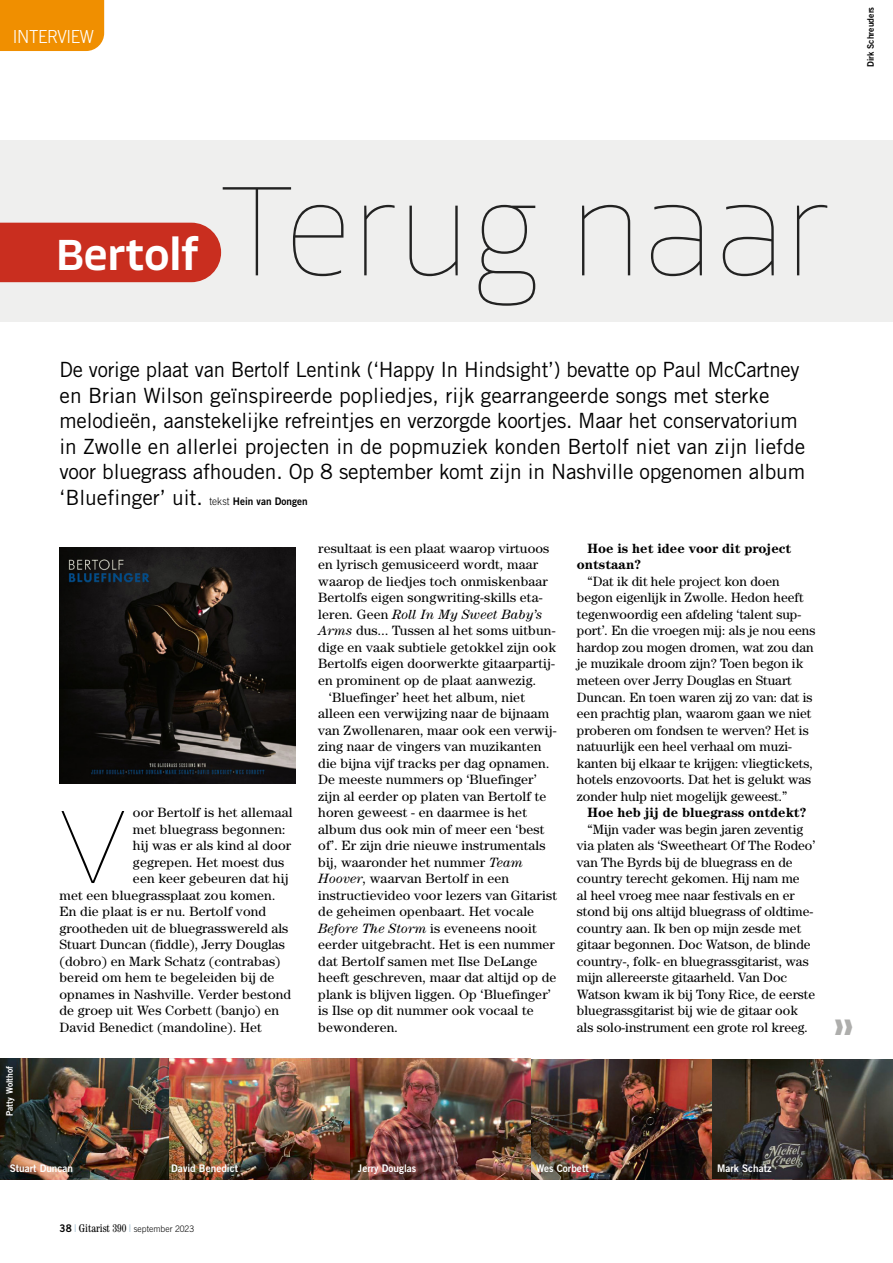
<style>
.page{position:relative;width:893px;height:1263px;background:#fff}
.page>*{position:absolute;margin:0;border:0;box-sizing:border-box;transform-origin:0 0}
.Kop{font:100 132px "Allotrope";color:#000}
.Body_interview{font:100 107.85px "Allotrope";color:#000;scale:1.04 1}
.Chapeau{font:500 45px "Allotrope";color:#fff}
.Lead{font:21px/25.5px "Trade Gothic LT Std";letter-spacing:-.01em;color:#000}
.Specs_kop{font:300 18px "Trade Gothic LT Std";letter-spacing:-.02em;color:#fff;scale:.94 1}
.Body_interview-2{font:13.5px/16.5px "Century Std";letter-spacing:.01em;color:#000}
.Body_interview-3{font:700 13.5px/16.5px "Century Std";color:#000}
.Fotobijschrift{font:10.5px "Trade Gothic LT Std Bd 2";letter-spacing:.005em;color:#fff;scale:.95 1}
.Fotobijschrift-2{font:300 9px "Trade Gothic LT Std";letter-spacing:.005em;color:#000;scale:.95 1}
.Fotograafnaam{font:9px "Trade Gothic LT Std Bd 2";letter-spacing:.005em;color:#000;scale:.95 1}
.Fotograafnaam-2{font:9px "Trade Gothic LT Std Bd 2";letter-spacing:.005em;color:#fff;scale:.95 1}
.s1{font-weight:300;font-size:10.5px}
.s2{font-family:"Trade Gothic LT Std Bd 2";font-size:10.5px}
.s3{font-style:italic}
.s4{font-family:"Trade Gothic LT Std Bd 2";font-weight:400;font-size:10.5px}
.s5{font-family:"Century Std";font-stretch:condensed;font-size:11.25px;color:#7da4bd}
.s6{font-family:"Century Std";font-weight:400;font-stretch:condensed;font-size:11.25px}
</style>
<div class="page">
<div style="left:0;top:0;width:104px;height:51px;background:#f08f00"></div>
<img style="left:60px;top:547px;width:235px;height:236px">
<img style="left:0;top:1059px;width:893px;height:121px">
<div style="left:0;top:140px;width:893px;height:182px;background:#efefee"></div>
<div style="left:0;top:223px;width:221px;height:59px;background:#c92e1f"></div>
<p class="Specs_kop" style="left:13px;top:26px;width:88px">INTERVIEW</p>
<p class="Fotograafnaam" style="left:865px;top:67px;width:65px;rotate:-90deg">Dirk Schreuders</p>
<p class="Chapeau" style="left:56px;top:225px;width:143px">Bertolf</p>
<p class="Kop" style="left:221px;top:145px;width:612px">Terug naar</p>
<p class="Lead" style="left:60px;top:357px;width:747px">De vorige plaat van Bertolf Lentink (‘Happy In Hindsight’) bevatte op Paul McCartney en Brian Wilson geïnspireerde popliedjes, rijk gearrangeerde songs met sterke melodieën, aanstekelijke refreintjes en verzorgde koortjes. Maar het conservatorium in Zwolle en allerlei projecten in de popmuziek konden Bertolf niet van zijn liefde voor bluegrass afhouden. Op 8 september komt zijn in Nashville opgenomen album ‘Bluefinger’ uit. <span class="s1">tekst</span> <span class="s2">Hein van Dongen</span></p>
<p class="Fotograafnaam-2" style="left:4px;top:1116px;width:54px;rotate:-90deg">Patty Wolthof</p>
<p class="Body_interview" style="left:60px;top:776px;width:66px">V</p>
<p class="Body_interview-2" style="left:133px;top:804px;width:161px">oor Bertolf is het allemaal</p>
<p class="Body_interview-2" style="left:133px;top:820px;width:154px">met bluegrass begonnen:</p>
<p class="Body_interview-2" style="left:133px;top:837px;width:160px">hij was er als kind al door</p>
<p class="Body_interview-2" style="left:133px;top:853px;width:153px">gegrepen. Het moest dus</p>
<p class="Body_interview-2" style="left:133px;top:870px;width:157px">een keer gebeuren dat hij</p>
<p class="Body_interview-2" style="left:60px;top:886px;width:217px">met een bluegrassplaat zou komen.</p>
<p class="Body_interview-2" style="left:60px;top:903px;width:208px">En die plaat is er nu. Bertolf vond</p>
<p class="Body_interview-2" style="left:60px;top:919px;width:230px">grootheden uit de bluegrasswereld als</p>
<p class="Body_interview-2" style="left:60px;top:936px;width:227px">Stuart Duncan (fiddle), Jerry Douglas</p>
<p class="Body_interview-2" style="left:60px;top:952px;width:223px">(dobro) en Mark Schatz (contrabas)</p>
<p class="Body_interview-2" style="left:60px;top:969px;width:216px">bereid om hem te begeleiden bij de</p>
<p class="Body_interview-2" style="left:60px;top:985px;width:233px">opnames in Nashville. Verder bestond</p>
<p class="Body_interview-2" style="left:60px;top:1002px;width:221px">de groep uit Wes Corbett (banjo) en</p>
<p class="Body_interview-2" style="left:60px;top:1018px;width:204px">David Benedict (mandoline). Het</p>
<p class="Body_interview-2" style="left:318px;top:540px;width:239px">resultaat is een plaat waarop virtuoos en lyrisch gemusiceerd wordt, maar waarop de liedjes toch onmiskenbaar Bertolfs eigen songwriting-skills eta&shy;leren. Geen <span class="s3">Roll In My Sweet Baby’s Arms</span> dus... Tussen al het soms uitbun&shy;dige en vaak subtiele getokkel zijn ook Bertolfs eigen doorwerkte gitaarpartij&shy;en prominent op de plaat aanwezig.</p>
<p class="Body_interview-2" style="left:318px;top:688px;width:240px;text-indent:11px">‘Bluefinger’ heet het album, niet alleen een verwijzing naar de bijnaam van Zwollenaren, maar ook een verwij&shy;zing naar de vingers van muzikanten die bijna vijf tracks per dag opnamen.<br>De meeste nummers op ‘Bluefinger’ zijn al eerder op platen van Bertolf te horen geweest - en daarmee is het album dus ook min of meer een ‘best of’. Er zijn drie nieuwe instrumentals bij, waaronder het nummer <span class="s3">Team Hoover</span>, waarvan Bertolf in een instructievideo voor lezers van Gitarist de geheimen openbaart. Het vocale <span class="s3">Before The Storm</span> is eveneens nooit eerder uitgebracht. Het is een nummer dat Bertolf samen met Ilse DeLange heeft geschreven, maar dat altijd op de plank is blijven liggen. Op ‘Bluefinger’ is Ilse op dit nummer ook vocaal te bewonderen.</p>
<p class="Body_interview-3" style="left:577px;top:540px;width:216px;text-indent:11px">Hoe is het idee voor dit project ontstaan?</p>
<p class="Body_interview-2" style="left:577px;top:573px;width:240px;text-indent:11px">“Dat ik dit hele project kon doen begon eigenlijk in Zwolle. Hedon heeft tegenwoordig een afdeling ‘talent sup&shy;port’. En die vroegen mij: als je nou eens hardop zou mogen dromen, wat zou dan je muzikale droom zijn? Toen begon ik meteen over Jerry Douglas en Stuart Duncan. En toen waren zij zo van: dat is een prachtig plan, waarom gaan we niet proberen om fondsen te werven? Het is natuurlijk een heel verhaal om muzi&shy;kanten bij elkaar te krijgen: vliegtickets, hotels enzovoorts. Dat het is gelukt was zonder hulp niet mogelijk geweest.”</p>
<p class="Body_interview-3" style="left:587px;top:804px;width:220px">Hoe heb jij de bluegrass ontdekt?</p>
<p class="Body_interview-2" style="left:577px;top:820px;width:240px;text-indent:11px">“Mijn vader was begin jaren zeventig via platen als ‘Sweetheart Of The Rodeo’ van The Byrds bij de bluegrass en de country terecht gekomen. Hij nam me<br>al heel vroeg mee naar festivals en er stond bij ons altijd bluegrass of oldtime&shy;country aan. Ik ben op mijn zesde met gitaar begonnen. Doc Watson, de blinde country-, folk- en bluegrassgitarist, was mijn allereerste gitaarheld. Van Doc Watson kwam ik bij Tony Rice, de eerste bluegrassgitarist bij wie de gitaar ook als solo-instrument een grote rol kreeg.</p>
<p class="Fotobijschrift" style="left:10px;top:1161px;width:68px">Stuart Duncan</p>
<p class="Fotobijschrift" style="left:171px;top:1161px;width:72px">David Benedict</p>
<p class="Fotobijschrift" style="left:358px;top:1161px;width:63px">Jerry Douglas</p>
<p class="Fotobijschrift" style="left:536px;top:1161px;width:57px">Wes Corbett</p>
<p class="Fotobijschrift" style="left:717px;top:1161px;width:59px">Mark Schatz</p>
<p class="Fotobijschrift-2" style="left:60px;top:1224px;width:143px"><span class="s4">38</span> <span class="s5">|</span> <span class="s6">Gitarist 390</span> <span class="s5">|</span> september 2023</p>
</div>
